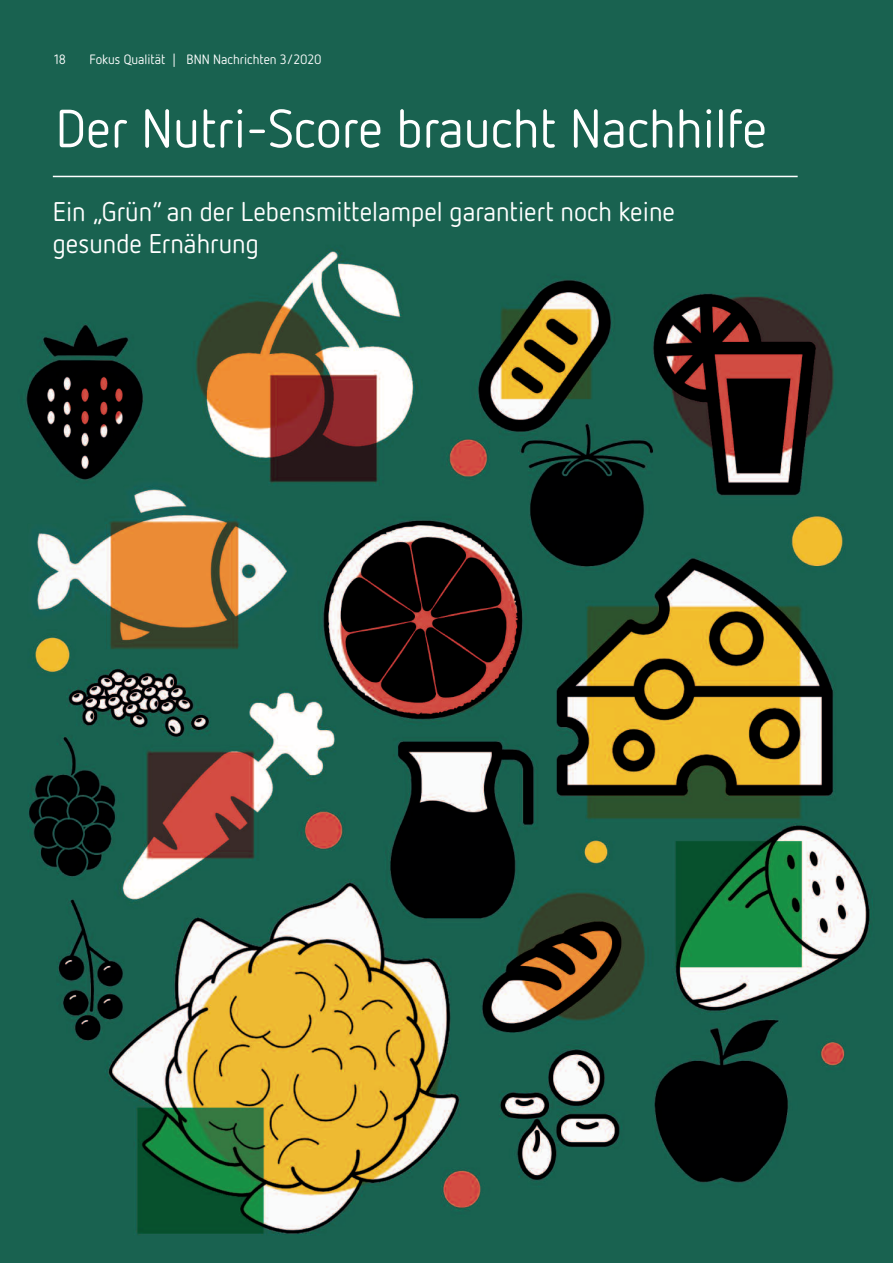
<style>
.page{position:relative;width:893px;height:1263px;background:#fff}
.page>*{position:absolute;margin:0;border:0;box-sizing:border-box;transform-origin:0 0}
.t1{font:53.55px "Netto";color:#fff}
.t2{font:27px/32.4px "Netto";color:#fff}
.t3{font:13.5px "Netto";color:#fff}
</style>
<div class="page">
<img style="left:0;top:0;width:893px;height:1263px">
<hr style="left:53px;top:176px;width:745px;height:1px;background:#fff">
<p class="t3" style="left:54px;top:55px;width:13px">18</p>
<p class="t3" style="left:90px;top:55px;width:233px">Fokus Qualität | BNN Nachrichten 3/2020</p>
<h1 class="t1" style="left:56px;top:110px;width:713px">Der Nutri-Score braucht Nachhilfe</h1>
<p class="t2" style="left:53px;top:198px;width:624px">Ein „Grün“ an der Lebensmittelampel garantiert noch keine gesunde Ernährung</p>
</div>
